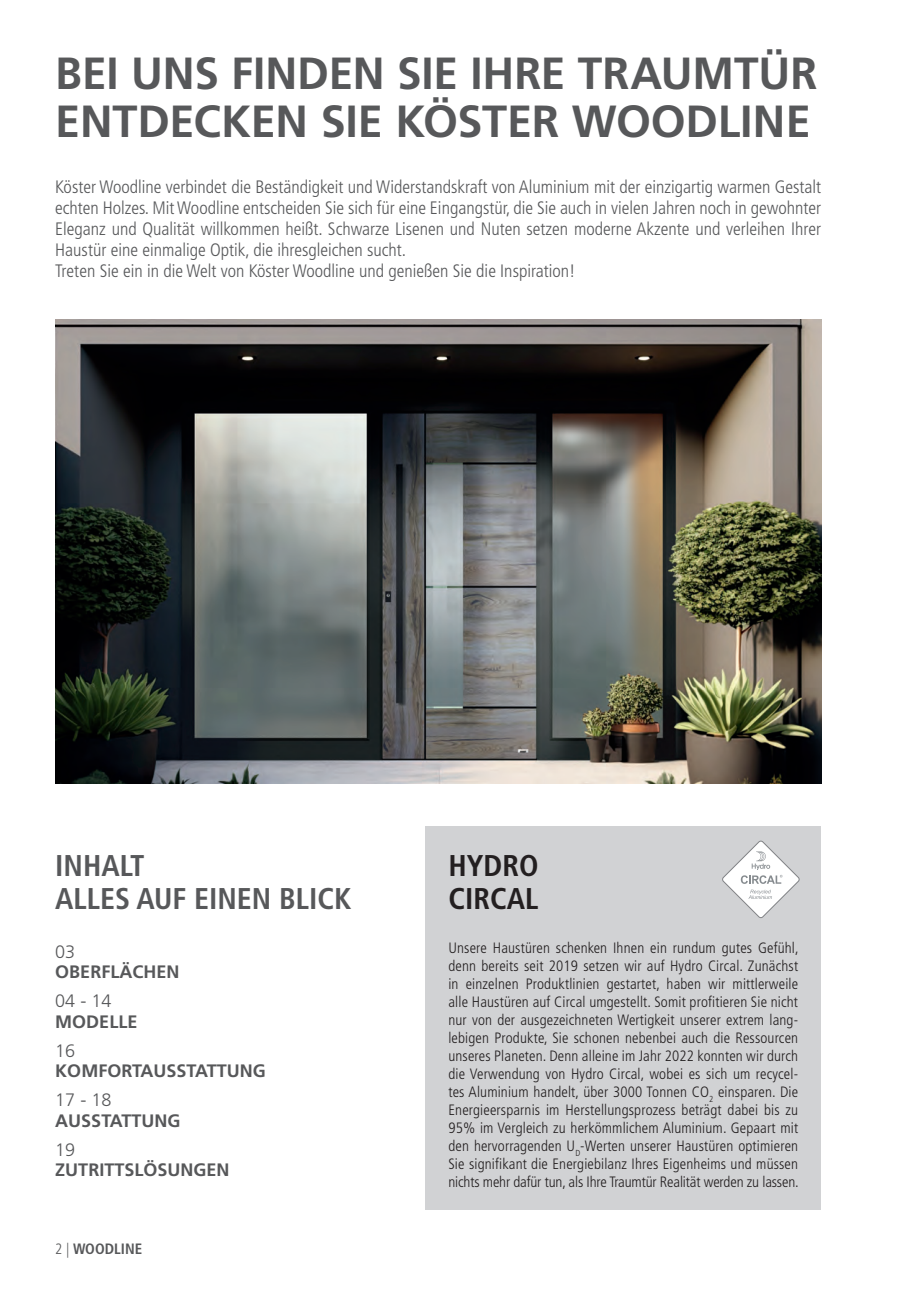
<style>
.page{position:relative;width:919px;height:1289px;background:#fff}
.page>*{position:absolute;margin:0;border:0;box-sizing:border-box;transform-origin:0 0}
.t1{font:700 45px/48px "Frutiger LT Std";letter-spacing:-.005em;color:#57585a}
.t2{font:700 condensed 30px/33px "Frutiger LT Std";color:#57585a}
.t3{font:700 condensed 30px/33px "Frutiger LT Std";color:#231f20}
.t4{font:300 condensed 18px/21px "Frutiger LT Std";color:#57585a}
.t5{font:700 18px "Frutiger LT Std";color:#57585a}
.t6{font:300 18px "Frutiger LT Std";color:#57585a}
.t7{font:300 condensed 15px/18px "Frutiger LT Std";letter-spacing:-.01em;color:#231f20;text-align:justify}
.t8{font:700 condensed 15px "Frutiger LT Std";color:#57585a}
.s1{font-weight:300}
</style>
<div class="page">
<div style="left:425px;top:825px;width:396px;height:384px;background:#d1d2d4"></div>
<svg style="left:722px;top:840px;width:77px;height:78px"></svg>
<img style="left:55px;top:320px;width:766px;height:463px">
<h1 class="t1" style="left:55px;top:50px;width:763px">BEI UNS FINDEN SIE IHRE TRAUMTÜR<br>ENTDECKEN SIE KÖSTER WOODLINE</h1>
<p class="t4" style="left:55px;top:177px;width:767px">Köster Woodline verbindet die Beständigkeit und Widerstandskraft von Aluminium mit der einzigartig warmen Gestalt echten Holzes. Mit Woodline entscheiden Sie sich für eine Eingangstür, die Sie auch in vielen Jahren noch in gewohnter Eleganz und Qualität willkommen heißt. Schwarze Lisenen und Nuten setzen moderne Akzente und verleihen Ihrer Haustür eine einmalige Optik, die ihresgleichen sucht.<br>Treten Sie ein in die Welt von Köster Woodline und genießen Sie die Inspiration!</p>
<h2 class="t2" style="left:55px;top:849px;width:297px">INHALT<br>ALLES AUF EINEN BLICK</h2>
<p class="t6" style="left:55px;top:941px;width:22px">03</p>
<p class="t5" style="left:55px;top:961px;width:126px">OBERFLÄCHEN</p>
<p class="t6" style="left:55px;top:990px;width:58px">04 - 14</p>
<p class="t5" style="left:55px;top:1010px;width:84px">MODELLE</p>
<p class="t6" style="left:55px;top:1040px;width:22px">16</p>
<p class="t5" style="left:55px;top:1060px;width:212px">KOMFORTAUSSTATTUNG</p>
<p class="t6" style="left:55px;top:1089px;width:58px">17 - 18</p>
<p class="t5" style="left:55px;top:1109px;width:127px">AUSSTATTUNG</p>
<p class="t6" style="left:55px;top:1139px;width:22px">19</p>
<p class="t5" style="left:55px;top:1159px;width:176px">ZUTRITTSLÖSUNGEN</p>
<p class="t8" style="left:55px;top:1240px;width:88px"><span class="s1">2 |</span> WOODLINE</p>
<h2 class="t3" style="left:448px;top:849px;width:92px">HYDRO<br>CIRCAL</h2>
<p class="t7" style="left:448px;top:938px;width:352px">Unsere Haustüren schenken Ihnen ein rundum gutes Gefühl, denn bereits seit 2019 setzen wir auf Hydro Circal. Zunächst in einzelnen Produktlinien gestartet, haben wir mittlerweile alle Haustüren auf Circal umgestellt. Somit profitieren Sie nicht nur von der ausgezeichneten Wertigkeit unserer extrem lang&shy;lebigen Produkte, Sie schonen nebenbei auch die Ressourcen unseres Planeten. Denn alleine im Jahr 2022 konnten wir durch die Verwendung von Hydro Circal, wobei es sich um recycel&shy;tes Aluminium handelt, über 3000 Tonnen CO<sub>2</sub> einsparen. Die Energieersparnis im Herstellungsprozess beträgt dabei bis zu 95% im Vergleich zu herkömmlichem Aluminium. Gepaart mit den hervorragenden U<sub>D</sub>-Werten unserer Haustüren optimieren Sie signifikant die Energiebilanz Ihres Eigenheims und müssen nichts mehr dafür tun, als Ihre Traumtür Realität werden zu lassen.</p>
</div>
